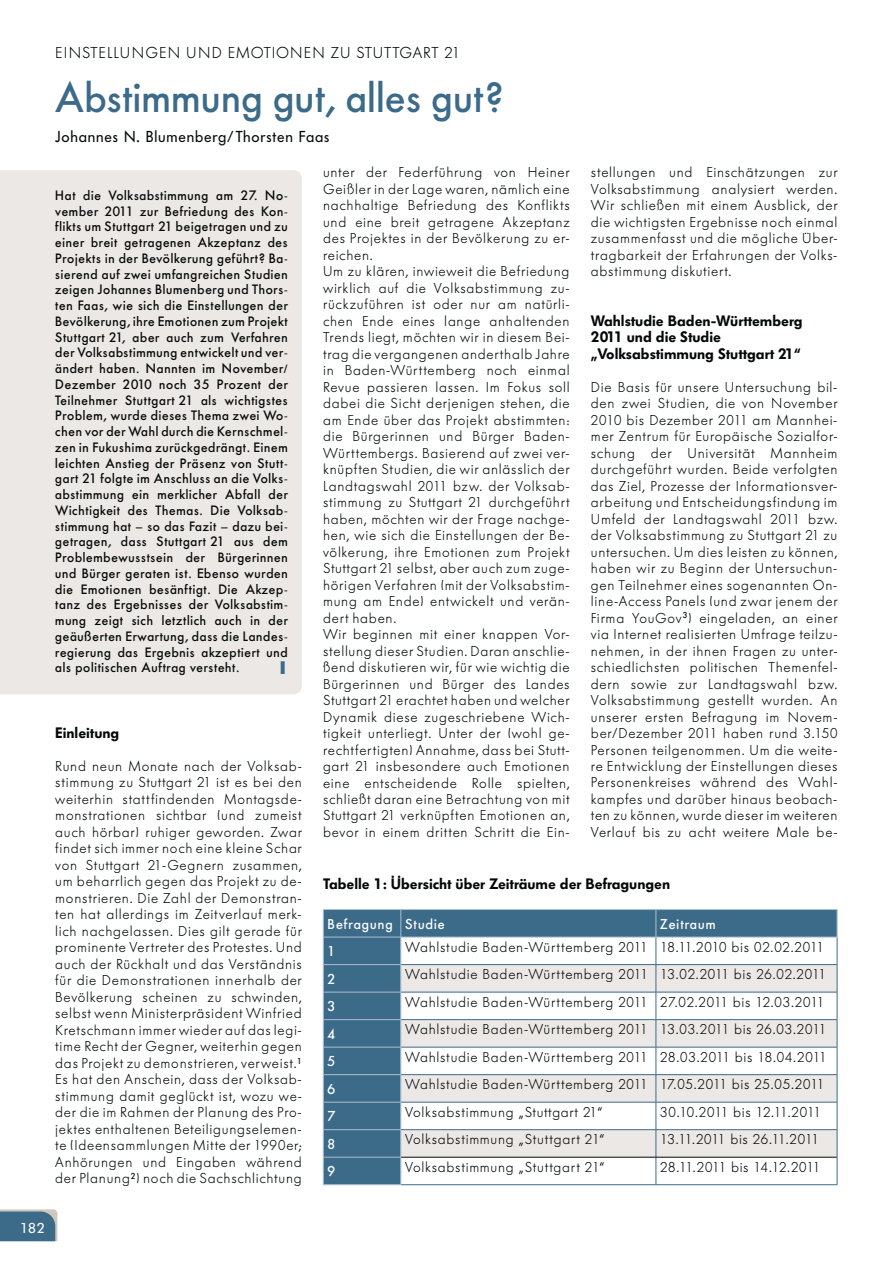
<style>
.page{position:relative;width:893px;height:1263px;background:#fff}
.page>*{position:absolute;margin:0;border:0;box-sizing:border-box;transform-origin:0 0}
.t1{font:500 42px "Futura BQ";color:#3c6b89}
.t2{font:500 18px "Futura BQ";color:#3c6b89;scale:2.08 1}
.t3{font:300 15.75px "Futura BQ";letter-spacing:.05em;color:#040809}
.t4{font:15.75px "Futura BQ";letter-spacing:.05em;color:#040809}
.t5{font:600 15px/16.5px "Futura BQ";color:#040809}
.t6{font:300 14.25px/16.5px "Futura BQ";letter-spacing:.045em;color:#040809;text-align:justify}
.t7{font:300 14.25px "Futura BQ";letter-spacing:-.005em;color:#040809}
.t8{font:500 14.25px "Futura BQ";letter-spacing:.055em;color:#fff}
.t9{font:300 14.25px "Futura BQ";color:#040809}
.t10{font:14.25px "Futura BQ";color:#fff;scale:1.1 1}
.t11{font:500 13.5px/15.8px "Futura BQ";letter-spacing:.04em;color:#040809;text-align:justify}
</style>
<div class="page">
<svg style="left:0;top:1209px;width:57px;height:32px;background:#507790"></svg>
<div style="left:0;top:170px;width:302px;height:524px;background:#ece8e5"></div>
<div style="left:324px;top:910px;width:513px;height:274px;background:#3c6b89"></div>
<svg style="left:402px;top:938px;width:435px;height:246px"></svg>
<svg style="left:402px;top:965px;width:435px;height:192px;fill:#ece8e5"></svg>
<hr style="left:323px;top:964px;width:78px;height:1px;background:#acbecf">
<hr style="left:323px;top:992px;width:78px;height:1px;background:#acbecf">
<hr style="left:323px;top:1019px;width:78px;height:1px;background:#acbecf">
<hr style="left:323px;top:1047px;width:78px;height:1px;background:#acbecf">
<hr style="left:323px;top:1074px;width:78px;height:1px;background:#acbecf">
<hr style="left:323px;top:1102px;width:78px;height:1px;background:#acbecf">
<hr style="left:323px;top:1129px;width:78px;height:1px;background:#acbecf">
<hr style="left:323px;top:1157px;width:78px;height:1px;background:#acbecf">
<hr style="left:401px;top:964px;width:436px;height:1px;background:#3c6b89">
<hr style="left:401px;top:992px;width:436px;height:1px;background:#3c6b89">
<hr style="left:401px;top:1019px;width:436px;height:1px;background:#3c6b89">
<hr style="left:401px;top:1047px;width:436px;height:1px;background:#3c6b89">
<hr style="left:401px;top:1074px;width:436px;height:1px;background:#3c6b89">
<hr style="left:401px;top:1102px;width:436px;height:1px;background:#3c6b89">
<hr style="left:401px;top:1129px;width:436px;height:1px;background:#3c6b89">
<svg style="left:656px;top:910px;width:1px;height:274px"></svg>
<hr style="left:401px;top:1157px;width:436px;height:1px;background:#040809">
<hr style="left:401px;top:1184px;width:436px;height:1px;background:#3c6b89">
<hr style="left:401px;top:909px;width:436px;height:1px;background:#acbecf">
<svg style="left:837px;top:910px;width:1px;height:275px"></svg>
<hr style="left:323px;top:937px;width:514px;height:1px;background:#acbecf">
<hr style="left:323px;top:909px;width:78px;height:1px;background:#acbecf">
<svg style="left:323px;top:910px;width:1px;height:274px"></svg>
<svg style="left:401px;top:910px;width:1px;height:275px"></svg>
<hr style="left:323px;top:1184px;width:78px;height:1px;background:#acbecf">
<p class="t3" style="left:55px;top:46px;width:406px">EINSTELLUNGEN UND EMOTIONEN ZU STUTTGART 21</p>
<h1 class="t1" style="left:55px;top:80px;width:449px">Abstimmung gut, alles gut?</h1>
<p class="t4" style="left:55px;top:130px;width:276px">Johannes N. Blumenberg/Thorsten Faas</p>
<p class="t11" style="left:55px;top:188px;width:234px">Hat die Volksabstimmung am 27. No&shy;vember 2011 zur Befriedung des Kon&shy;flikts um Stuttgart 21 beigetragen und zu einer breit getragenen Akzeptanz des Projekts in der Bevölkerung geführt? Ba&shy;sierend auf zwei umfangreichen Studien zeigen Johannes Blumenberg und Thors&shy;ten Faas, wie sich die Einstellungen der Bevölkerung, ihre Emotionen zum Projekt Stuttgart 21, aber auch zum Verfahren der Volksabstimmung entwickelt und ver&shy;ändert haben. Nannten im November/ Dezember 2010 noch 35 Prozent der Teilnehmer Stuttgart 21 als wichtigstes Problem, wurde dieses Thema zwei Wo&shy;chen vor der Wahl durch die Kernschmel&shy;zen in Fukushima zurückgedrängt. Einem leichten Anstieg der Präsenz von Stutt&shy;gart 21 folgte im Anschluss an die Volks&shy;abstimmung ein merklicher Abfall der Wichtigkeit des Themas. Die Volksab&shy;stimmung hat – so das Fazit – dazu bei&shy;getragen, dass Stuttgart 21 aus dem Problembewusstsein der Bürgerinnen und Bürger geraten ist. Ebenso wurden die Emotionen besänftigt. Die Akzep&shy;tanz des Ergebnisses der Volksabstim&shy;mung zeigt sich letztlich auch in der geäußerten Erwartung, dass die Landes&shy;regierung das Ergebnis akzeptiert und als politischen Auftrag versteht.</p>
<p class="t2" style="left:279px;top:661px;width:6px">I</p>
<p class="t5" style="left:55px;top:725px;width:66px">Einleitung</p>
<p class="t6" style="left:55px;top:758px;width:248px">Rund neun Monate nach der Volksab&shy;stimmung zu Stuttgart 21 ist es bei den weiterhin stattfindenden Montagsde&shy;monstrationen sichtbar (und zumeist auch hörbar) ruhiger geworden. Zwar findet sich immer noch eine kleine Schar von Stuttgart 21-Gegnern zusammen, um beharrlich gegen das Projekt zu de&shy;monstrieren. Die Zahl der Demonstran&shy;ten hat allerdings im Zeitverlauf merk&shy;lich nachgelassen. Dies gilt gerade für prominente Vertreter des Protestes. Und auch der Rückhalt und das Verständnis für die Demonstrationen innerhalb der Bevölkerung scheinen zu schwinden, selbst wenn Ministerpräsident Winfried Kretschmann immer wieder auf das legi&shy;time Recht der Gegner, weiterhin gegen das Projekt zu demonstrieren, verweist.<sup>1<br></sup>Es hat den Anschein, dass der Volksab&shy;stimmung damit geglückt ist, wozu we&shy;der die im Rahmen der Planung des Pro&shy;jektes enthaltenen Beteiligungselemen&shy;te (Ideensammlungen Mitte der 1990er; Anhörungen und Eingaben während der Planung<sup>2</sup>) noch die Sachschlichtung</p>
<p class="t6" style="left:323px;top:165px;width:248px;text-align:left">unter der Federführung von Heiner Geißler in der Lage waren, nämlich eine nachhaltige Befriedung des Konflikts und eine breit getragene Akzeptanz des Projektes in der Bevölkerung zu er&shy;reichen.<br>Um zu klären, inwieweit die Befriedung wirklich auf die Volksabstimmung zu&shy;rückzuführen ist oder nur am natürli&shy;chen Ende eines lange anhaltenden Trends liegt, möchten wir in diesem Bei&shy;trag die vergangenen anderthalb Jahre in Baden-Württemberg noch einmal Revue passieren lassen. Im Fokus soll dabei die Sicht derjenigen stehen, die am Ende über das Projekt abstimmten: die Bürgerinnen und Bürger Baden-Würt tembergs. Basierend auf zwei ver&shy;knüpften Studien, die wir anlässlich der Landtagswahl 2011 bzw. der Volksab&shy;stimmung zu Stuttgart 21 durchgeführt haben, möchten wir der Frage nachge&shy;hen, wie sich die Einstellungen der Be&shy;völkerung, ihre Emotionen zum Projekt Stuttgart 21 selbst, aber auch zum zuge&shy;hörigen Verfahren (mit der Volksabstim&shy;mung am Ende) entwickelt und verän&shy;dert haben.<br>Wir beginnen mit einer knappen Vor&shy;stellung dieser Studien. Daran anschlie&shy;ßend diskutieren wir, für wie wichtig die Bürgerinnen und Bürger des Landes Stuttgart 21 erachtet haben und welcher Dynamik diese zugeschriebene Wich&shy;tigkeit unterliegt. Unter der (wohl ge&shy;rechtfertigten) Annahme, dass bei Stutt&shy;gart 21 insbesondere auch Emotionen eine entscheidende Rolle spielten, schließt daran eine Betrachtung von mit Stuttgart 21 verknüpften Emotionen an, bevor in einem dritten Schritt die Ein-</p>
<p class="t6" style="left:591px;top:165px;width:248px">stellungen und Einschätzungen zur Volksabstimmung analysiert werden.<br>Wir schließen mit einem Ausblick, der die wichtigsten Ergebnisse noch einmal zusammenfasst und die mögliche Über&shy;tragbarkeit der Erfahrungen der Volks&shy;abstimmung diskutiert.</p>
<p class="t5" style="left:591px;top:313px;width:213px">Wahlstudie Baden-Württemberg<br>2011 und die Studie „Volksabstimmung Stuttgart 21“</p>
<p class="t6" style="left:591px;top:379px;width:248px">Die Basis für unsere Untersuchung bil&shy;den zwei Studien, die von November 2010 bis Dezember 2011 am Mannhei&shy;mer Zentrum für Europäische Sozialfor&shy;schung der Universität Mannheim durchgeführt wurden. Beide verfolgten das Ziel, Prozesse der Informationsver&shy;arbeitung und Entscheidungsfindung im Umfeld der Landtagswahl 2011 bzw. der Volksabstimmung zu Stuttgart 21 zu untersuchen. Um dies leisten zu können, haben wir zu Beginn der Untersuchun&shy;gen Teilnehmer eines sogenannten On&shy;line-Access Panels (und zwar jenem der Firma YouGov<sup>3</sup>) eingeladen, an einer via Internet realisierten Umfrage teilzu&shy;nehmen, in der ihnen Fragen zu unter&shy;schiedlichsten politischen Themenfel&shy;dern sowie zur Landtagswahl bzw.<br>Volksabstimmung gestellt wurden. An unserer ersten Befragung im Novem&shy;ber/Dezember 2011 haben rund 3.150<br>Personen teilgenommen. Um die weite&shy;re Entwicklung der Einstellungen dieses Personenkreises während des Wahl&shy;kampfes und darüber hinaus beobach&shy;ten zu können, wurde dieser im weiteren Verlauf bis zu acht weitere Male be-</p>
<p class="t5" style="left:323px;top:876px;width:349px">Tabelle 1: Übersicht über Zeiträume der Befragungen</p>
<p class="t8" style="left:327px;top:918px;width:119px">Befragung Studie</p>
<p class="t8" style="left:660px;top:918px;width:57px">Zeitraum</p>
<p class="t8" style="left:327px;top:945px;width:10px">1</p>
<p class="t6" style="left:405px;top:939px;width:420px">Wahlstudie Baden-Württemberg 2011 18.11.2010 bis 02.02.2011</p>
<p class="t8" style="left:327px;top:973px;width:10px">2</p>
<p class="t6" style="left:405px;top:967px;width:422px">Wahlstudie Baden-Württemberg 2011 13.02.2011 bis 26.02.2011</p>
<p class="t8" style="left:327px;top:1000px;width:10px">3</p>
<p class="t6" style="left:405px;top:994px;width:421px">Wahlstudie Baden-Württemberg 2011 27.02.2011 bis 12.03.2011</p>
<p class="t8" style="left:327px;top:1028px;width:10px">4</p>
<p class="t6" style="left:405px;top:1022px;width:423px">Wahlstudie Baden-Württemberg 2011 13.03.2011 bis 26.03.2011</p>
<p class="t8" style="left:327px;top:1055px;width:10px">5</p>
<p class="t6" style="left:405px;top:1049px;width:423px">Wahlstudie Baden-Württemberg 2011 28.03.2011 bis 18.04.2011</p>
<p class="t8" style="left:327px;top:1083px;width:10px">6</p>
<p class="t6" style="left:405px;top:1077px;width:420px">Wahlstudie Baden-Württemberg 2011 17.05.2011 bis 25.05.2011</p>
<p class="t8" style="left:327px;top:1110px;width:10px">7</p>
<p class="t6" style="left:405px;top:1104px;width:198px">Volksabstimmung „Stuttgart 21“</p>
<p class="t9" style="left:660px;top:1106px;width:162px">30.10.2011 bis 12.11.2011</p>
<p class="t8" style="left:327px;top:1138px;width:10px">8</p>
<p class="t6" style="left:405px;top:1132px;width:201px">Volksabstimmung „Stuttgart 21“</p>
<p class="t7" style="left:660px;top:1133px;width:160px">13.11.2011 bis 26.11.2011</p>
<p class="t8" style="left:327px;top:1165px;width:10px">9</p>
<p class="t6" style="left:405px;top:1159px;width:201px">Volksabstimmung „Stuttgart 21“</p>
<p class="t7" style="left:660px;top:1161px;width:162px">28.11.2011 bis 14.12.2011</p>
<p class="t10" style="left:20px;top:1222px;width:23px">182</p>
</div>
